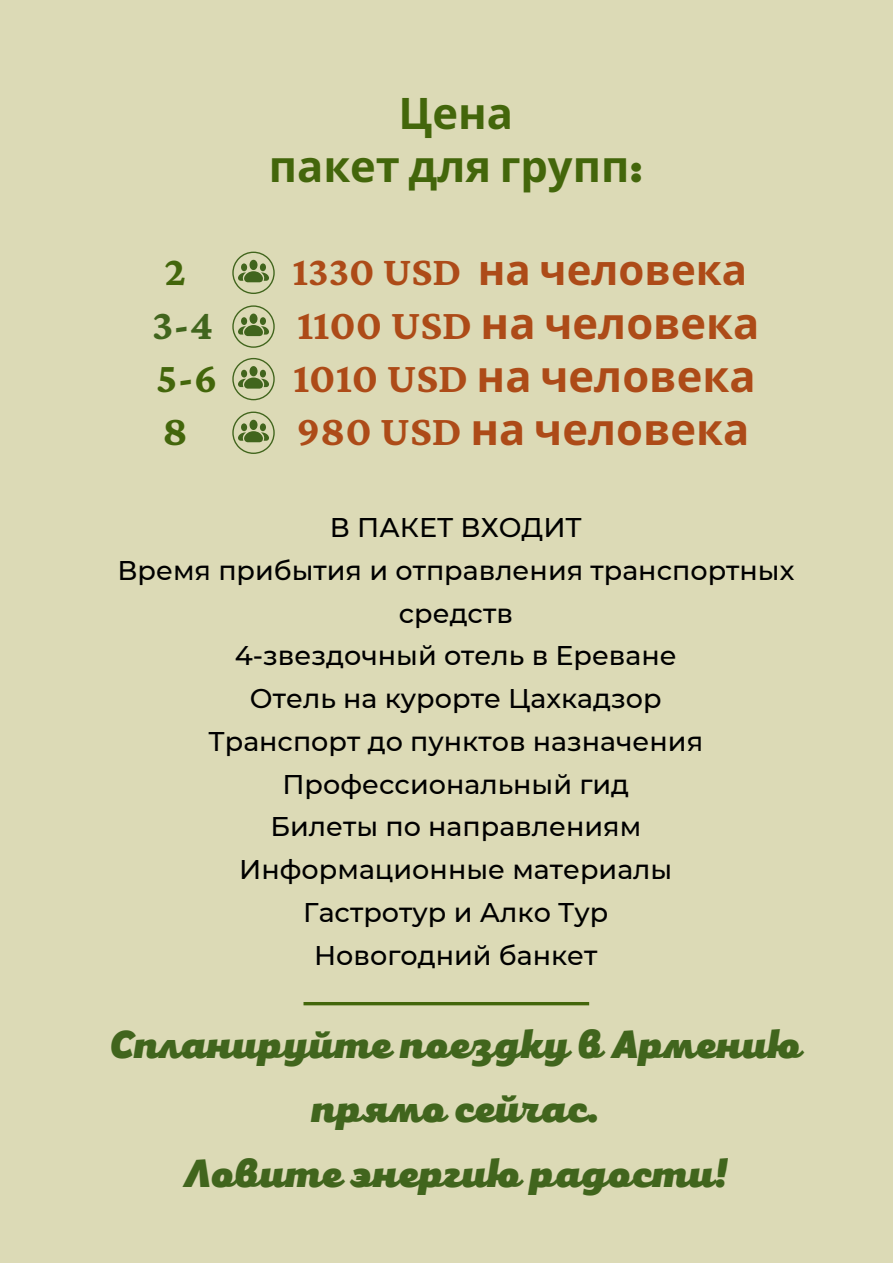
<style>
.page{position:relative;width:893px;height:1264px;background:#fff}
.page>*{position:absolute;margin:0;border:0;box-sizing:border-box;transform-origin:0 0}
.t1{font:700 43.5px "Noto Sans";color:#ad4b18}
.t2{font:700 43.5px "Noto Sans";color:#43660b}
.t3{font:700 43.5px "Crimson Pro";color:#43660b}
.t4{font:700 43.5px "Crimson Pro";color:#41651d}
.t5{font:700 42px "Noto Sans";color:#ad4b18}
.t6{font:700 42px "Crimson Pro";color:#43660b}
.t7{font:900 40.5px/64.1px "Mixa";color:#41651d;text-align:center}
.t8{font:500 27px/42.8px "Montserrat";color:#000;text-align:center}
.s1{font-family:"Crimson Pro";font-weight:900}
.s2{font-family:"Crimson Pro"}
</style>
<div class="page">
<div style="left:0;top:0;width:892px;height:1262px;background:#dcdab6"></div>
<hr style="left:303px;top:1002px;width:286px;height:3px;background:#43660b">
<svg style="left:232px;top:251px;width:43px;height:43px"></svg>
<svg style="left:232px;top:305px;width:43px;height:43px"></svg>
<svg style="left:232px;top:411px;width:43px;height:43px"></svg>
<svg style="left:232px;top:358px;width:43px;height:42px"></svg>
<p class="t2" style="left:398px;top:82px;width:116px">Цена</p>
<p class="t2" style="left:269px;top:135px;width:375px">пакет для групп<span class="s1">:</span></p>
<p class="t6" style="left:164px;top:247px;width:23px">2</p>
<p class="t5" style="left:292px;top:240px;width:456px"><span class="s2">1330 USD</span> на человека</p>
<p class="t4" style="left:152px;top:300px;width:63px">3-4</p>
<p class="t1" style="left:297px;top:293px;width:464px"><span class="s2">1100 USD</span> на человека</p>
<p class="t3" style="left:156px;top:353px;width:63px">5-6</p>
<p class="t1" style="left:293px;top:345px;width:464px"><span class="s2">1010 USD</span> на человека</p>
<p class="t3" style="left:162px;top:406px;width:27px">8</p>
<p class="t1" style="left:296px;top:398px;width:454px"><span class="s2">980 USD</span> на человека</p>
<p class="t8" style="left:330px;top:506px;width:253px">В ПАКЕТ ВХОДИТ</p>
<p class="t8" style="left:117px;top:549px;width:678px">Время прибытия и отправления транспортных средств</p>
<p class="t8" style="left:235px;top:634px;width:443px">4-звездочный отель в Ереване</p>
<p class="t8" style="left:250px;top:677px;width:413px">Отель на курорте Цахкадзор</p>
<p class="t8" style="left:208px;top:719px;width:496px">Транспорт до пунктов назначения</p>
<p class="t8" style="left:282px;top:762px;width:348px">Профессиональный гид</p>
<p class="t8" style="left:270px;top:805px;width:372px">Билеты по направлениям</p>
<p class="t8" style="left:239px;top:848px;width:434px">Информационные материалы</p>
<p class="t8" style="left:303px;top:890px;width:307px">Гастротур и Алко Тур</p>
<p class="t8" style="left:314px;top:933px;width:285px">Новогодний банкет</p>
<p class="t7" style="left:110px;top:1009px;width:693px">Спланируйте поездку в Армению прямо сейчас.</p>
<p class="t7" style="left:184px;top:1138px;width:546px">Ловите энергию радости!</p>
</div>
